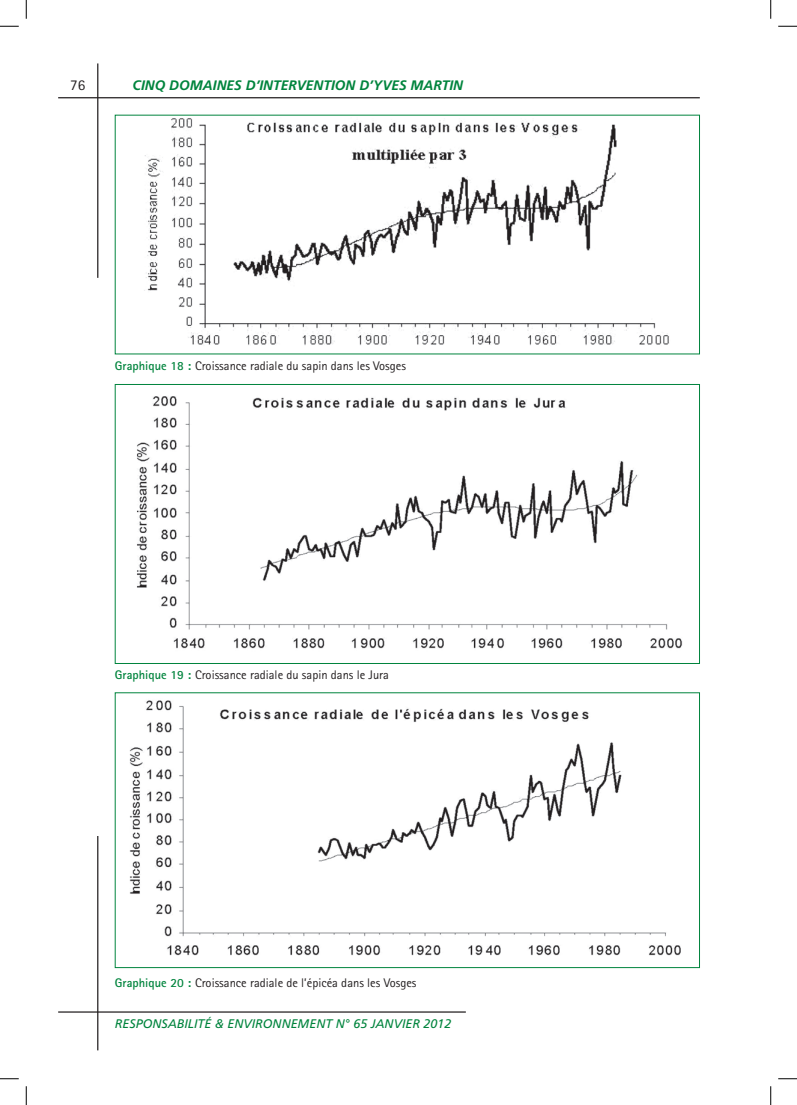
<style>
.page{position:relative;width:797px;height:1105px;background:#fff}
.page>*{position:absolute;margin:0;border:0;box-sizing:border-box;transform-origin:0 0}
.t1{font:15px "Rotis Sans Serif";color:#231f20}
.t2{font:italic 700 13.75px "Frutiger";color:#00843d}
.t3{font:12.5px "Rotis Sans Serif";color:#231f20}
.t4{font:italic 12.5px "Frutiger";color:#00843d}
.s1{font-weight:700;color:#00843d}
</style>
<div class="page">
<hr style="left:58px;top:97px;width:641px;height:1px;background:#231f20">
<hr style="left:58px;top:1011px;width:408px;height:2px;background:#231f20">
<hr style="left:97px;top:63px;width:1px;height:215px;background:#231f20">
<hr style="left:97px;top:836px;width:1px;height:214px;background:#231f20">
<img style="left:144px;top:118px;width:525px;height:228px">
<img style="left:137px;top:396px;width:546px;height:253px">
<div style="left:115px;top:384px;width:584px;height:280px;border:1px solid #00843d"></div>
<img style="left:129px;top:700px;width:552px;height:256px">
<div style="left:115px;top:692px;width:584px;height:276px;border:1px solid #00843d"></div>
<svg style="left:0;top:25px;width:19px;height:2px"></svg>
<svg style="left:778px;top:25px;width:19px;height:2px"></svg>
<svg style="left:0;top:1078px;width:19px;height:1px"></svg>
<svg style="left:778px;top:1078px;width:19px;height:1px"></svg>
<svg style="left:25px;top:0;width:2px;height:19px"></svg>
<svg style="left:25px;top:1086px;width:2px;height:19px"></svg>
<svg style="left:770px;top:0;width:1px;height:19px"></svg>
<svg style="left:770px;top:1086px;width:1px;height:19px"></svg>
<p class="t1" style="left:70px;top:76px;width:16px">76</p>
<p class="t2" style="left:133px;top:77px;width:332px">CINQ DOMAINES D’INTERVENTION D’YVES MARTIN</p>
<p class="t3" style="left:115px;top:359px;width:293px"><span class="s1">Graphique 18 :</span> Croissance radiale du sapin dans les Vosges</p>
<p class="t3" style="left:115px;top:667px;width:276px"><span class="s1">Graphique 19 :</span> Croissance radiale du sapin dans le Jura</p>
<p class="t3" style="left:115px;top:975px;width:303px"><span class="s1">Graphique 20 :</span> Croissance radiale de l’épicéa dans les Vosges</p>
<p class="t4" style="left:115px;top:1016px;width:338px">RESPONSABILITÉ &amp; ENVIRONNEMENT N° 65 JANVIER 2012</p>
</div>
